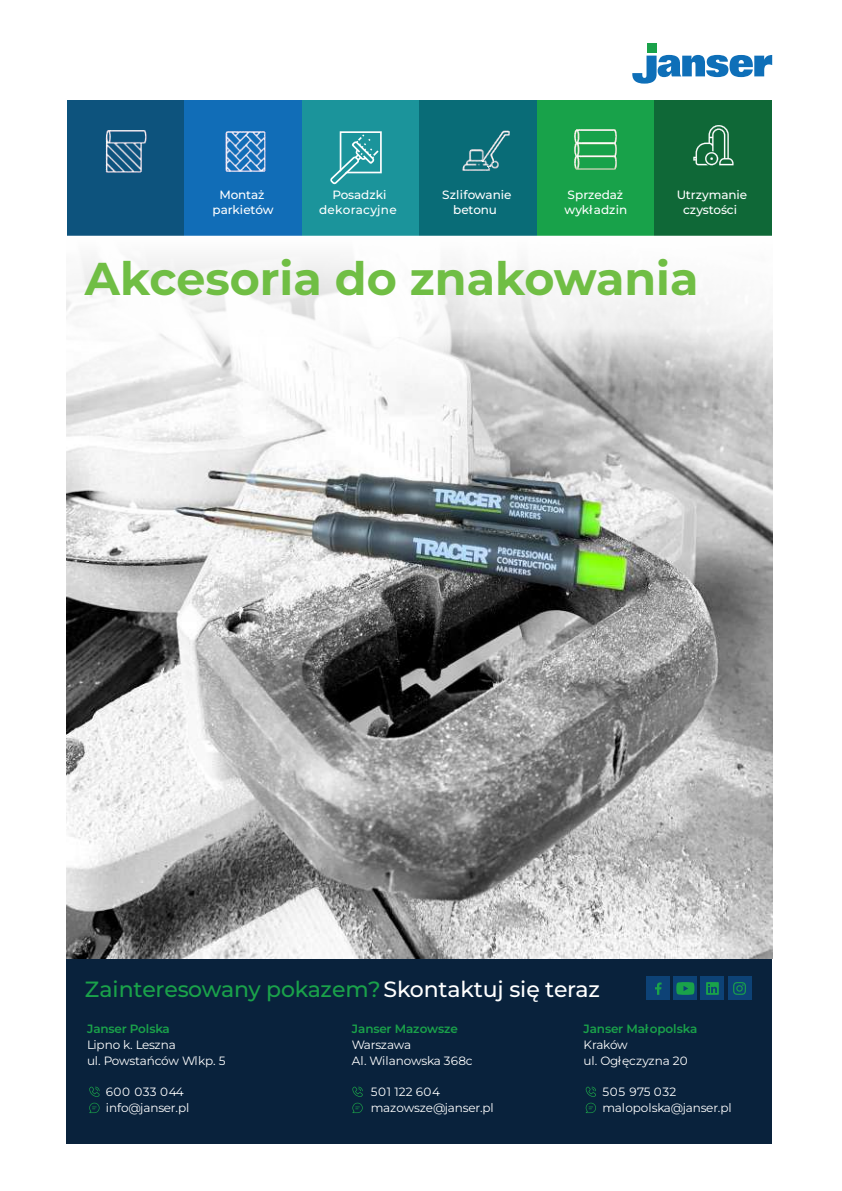
<style>
.page{position:relative;width:842px;height:1191px;background:#fff}
.page>*{position:absolute;margin:0;border:0;box-sizing:border-box;transform-origin:0 0}
.t1{font:700 46px "Montserrat";color:#70be44}
.t2{font:500 22px "Montserrat";letter-spacing:-.01em;color:#1aa24a}
.t3{font:12px/15.6px "Montserrat";letter-spacing:-.01em;color:#fff}
.t4{font:500 12px/14.4px "Montserrat";letter-spacing:-.005em;color:#fff;text-align:center}
.t5{font:600 12px "Montserrat";letter-spacing:-.015em;color:#1aa24a}
.t6{font:500 12px/14.8px "Montserrat";letter-spacing:.02em;color:#fff;text-align:center}
.s1{color:#fff}
</style>
<div class="page">
<div style="left:67px;top:958px;width:705px;height:185px;background:#09223c"></div>
<div style="left:646px;top:976px;width:24px;height:24px;background:#0d4276"></div>
<svg style="left:655px;top:982px;width:7px;height:12px"></svg>
<div style="left:727px;top:976px;width:24px;height:24px;background:#0d4276"></div>
<svg style="left:733px;top:982px;width:13px;height:12px"></svg>
<svg style="left:673px;top:976px;width:24px;height:24px"></svg>
<svg style="left:676px;top:982px;width:18px;height:12px"></svg>
<div style="left:700px;top:976px;width:24px;height:24px;background:#0d4276"></div>
<svg style="left:706px;top:982px;width:13px;height:12px"></svg>
<div style="left:647px;top:44px;width:9px;height:9px;background:#1aa24a"></div>
<svg style="left:632px;top:55px;width:140px;height:29px"></svg>
<div style="left:67px;top:101px;width:117px;height:135px;background:#0d537d"></div>
<div style="left:184px;top:101px;width:118px;height:135px;background:#116db7"></div>
<div style="left:302px;top:101px;width:117px;height:135px;background:#1b949b"></div>
<div style="left:419px;top:101px;width:118px;height:135px;background:#096c77"></div>
<div style="left:537px;top:101px;width:118px;height:135px;background:#18a24a"></div>
<div style="left:655px;top:101px;width:117px;height:135px;background:#0f6837"></div>
<img style="left:462px;top:149px;width:36px;height:22px">
<img style="left:482px;top:130px;width:27px;height:37px">
<svg style="left:693px;top:125px;width:40px;height:40px"></svg>
<img style="left:575px;top:130px;width:42px;height:39px">
<img style="left:106px;top:130px;width:40px;height:42px">
<img style="left:225px;top:132px;width:41px;height:40px">
<svg style="left:330px;top:131px;width:52px;height:53px"></svg>
<svg style="left:89px;top:1086px;width:11px;height:27px"></svg>
<svg style="left:352px;top:1086px;width:11px;height:27px"></svg>
<svg style="left:586px;top:1086px;width:10px;height:27px"></svg>
<img style="left:67px;top:386px;width:705px;height:572px">
<svg style="left:66px;top:258px;width:707px;height:128px"></svg>
<p class="t4" style="left:213px;top:188px;width:62px">Montaż parkietów</p>
<p class="t6" style="left:319px;top:188px;width:79px">Posadzki dekoracyjne</p>
<p class="t4" style="left:564px;top:188px;width:64px;text-align:left">Sprzedaż wykładzin</p>
<p class="t4" style="left:677px;top:188px;width:72px">Utrzymanie czystości</p>
<p class="t4" style="left:442px;top:188px;width:71px">Szlifowanie betonu</p>
<h1 class="t1" style="left:85px;top:251px;width:615px">Akcesoria do znakowania</h1>
<h2 class="t2" style="left:85px;top:975px;width:516px">Zainteresowany pokazem?<span class="s1">Skontaktuj się teraz</span></h2>
<p class="t5" style="left:87px;top:1021px;width:84px">Janser Polska</p>
<p class="t3" style="left:87px;top:1036px;width:140px">Lipno k. Leszna<br>ul. Powstańców Wlkp. 5</p>
<p class="t3" style="left:106px;top:1083px;width:85px">600 033 044 info@janser.pl</p>
<p class="t5" style="left:352px;top:1021px;width:108px">Janser Mazowsze</p>
<p class="t3" style="left:352px;top:1036px;width:122px">Warszawa<br>Al. Wilanowska 368c</p>
<p class="t3" style="left:371px;top:1083px;width:125px">501 122 604 mazowsze@janser.pl</p>
<p class="t5" style="left:583px;top:1021px;width:115px">Janser Małopolska</p>
<p class="t3" style="left:583px;top:1036px;width:106px">Kraków<br>ul. Ogłęczyzna 20</p>
<p class="t3" style="left:602px;top:1083px;width:131px">505 975 032 malopolska@janser.pl</p>
</div>
